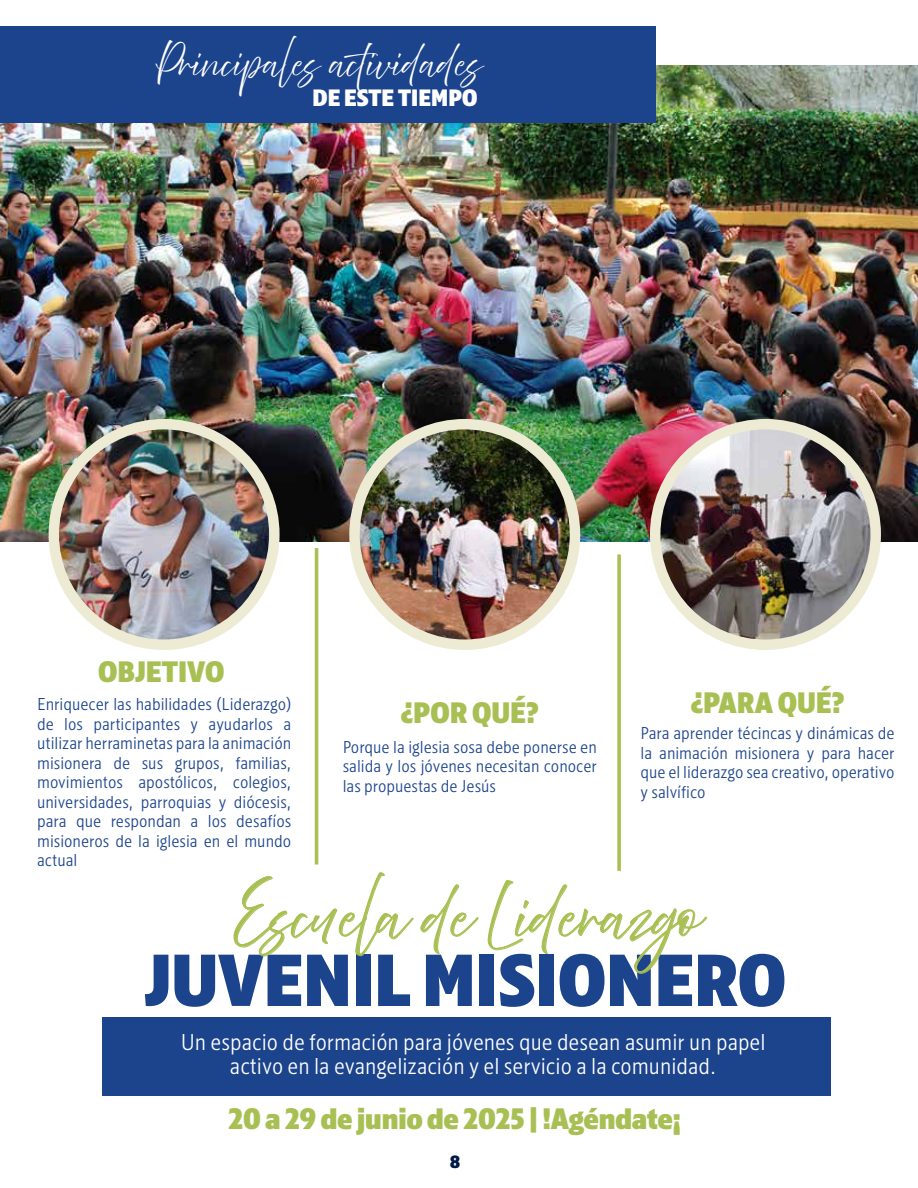
<style>
.page{position:relative;width:918px;height:1188px;background:#fff}
.page>*{position:absolute;margin:0;border:0;box-sizing:border-box;transform-origin:0 0}
.t1{font:74.55px "Kranto Semi Cond Black Text";letter-spacing:-.025em;color:#1c448d}
.t2{font:48px "Abovethe Beyond Script";letter-spacing:-.03em;color:#a8c053}
.t3{font:30px "Kranto Semi Cond Black Text";letter-spacing:-.025em;color:#a8c053}
.t4{font:30px "Abovethe Beyond Script";letter-spacing:-.03em;color:#fff}
.t5{font:24px/24px "Kranto Semi Cond Light Text";color:#fff;text-align:center}
.t6{font:24px "Kranto Semi Cond Black Text";letter-spacing:-.025em;color:#fff}
.t7{font:18px/19.5px "Kranto Semi Cond Light Text";color:#1c448d;text-align:justify}
.t8{font:18px "Kranto Semi Cond Black Text";color:#001a44}
</style>
<div class="page">
<img style="left:0;top:65px;width:917px;height:477px">
<hr style="left:315px;top:548px;width:3px;height:317px;background:#a8c053">
<svg style="left:617px;top:554px;width:4px;height:317px"></svg>
<div style="left:102px;top:1018px;width:728px;height:78px;background:#1c448d"></div>
<div style="left:49px;top:419px;width:231px;height:231px;background:#eeebd4;border-radius:50%"></div>
<img style="left:59px;top:429px;width:210px;height:211px;border-radius:105px">
<div style="left:349px;top:419px;width:231px;height:231px;background:#eeebd4;border-radius:50%"></div>
<img style="left:360px;top:429px;width:210px;height:211px;border-radius:105px">
<div style="left:650px;top:419px;width:231px;height:231px;background:#eeebd4;border-radius:50%"></div>
<img style="left:660px;top:429px;width:211px;height:211px;border-radius:105px">
<div style="left:0;top:26px;width:656px;height:97px;background:#1c448d"></div>
<svg style="left:233px;top:872px;width:180px;height:85px"></svg>
<svg style="left:420px;top:884px;width:58px;height:70px"></svg>
<svg style="left:488px;top:880px;width:219px;height:94px"></svg>
<h3 class="t4" style="left:157px;top:45px;width:326px">Principales actividades</h3>
<h3 class="t6" style="left:312px;top:82px;width:167px">DE ESTE TIEMPO</h3>
<h3 class="t3" style="left:98px;top:652px;width:128px">OBJETIVO</h3>
<p class="t7" style="left:37px;top:695px;width:256px">Enriquecer las habilidades (Liderazgo) de los participantes y ayudarlos a utilizar herraminetas para la animación misionera de sus grupos, familias, movimientos apostólicos, colegios, universidades, parroquias y diócesis, para que respondan a los desafíos misioneros de la iglesia en el mundo actual</p>
<h3 class="t3" style="left:400px;top:693px;width:140px">¿POR QUÉ?</h3>
<p class="t7" style="left:343px;top:737px;width:256px">Porque la iglesia sosa debe ponerse en salida y los jóvenes necesitan conocer las propuestas de Jesús</p>
<h3 class="t3" style="left:690px;top:683px;width:156px">¿PARA QUÉ?</h3>
<p class="t7" style="left:641px;top:724px;width:256px">Para aprender técincas y dinámicas de la animación misionera y para hacer que el liderazgo sea creativo, operativo y salvífico</p>
<h2 class="t2" style="left:234px;top:888px;width:475px">Escuela de Liderazgo</h2>
<h1 class="t1" style="left:144px;top:932px;width:645px">JUVENIL MISIONERO</h1>
<h3 class="t5" style="left:181px;top:1030px;width:586px">Un espacio de formación para jóvenes que desean asumir un papel activo en la evangelización y el servicio a la comunidad.</h3>
<h3 class="t3" style="left:228px;top:1099px;width:455px">20 a 29 de junio de 2025 | !Agéndate¡</h3>
<p class="t8" style="left:450px;top:1150px;width:12px">8</p>
</div>
